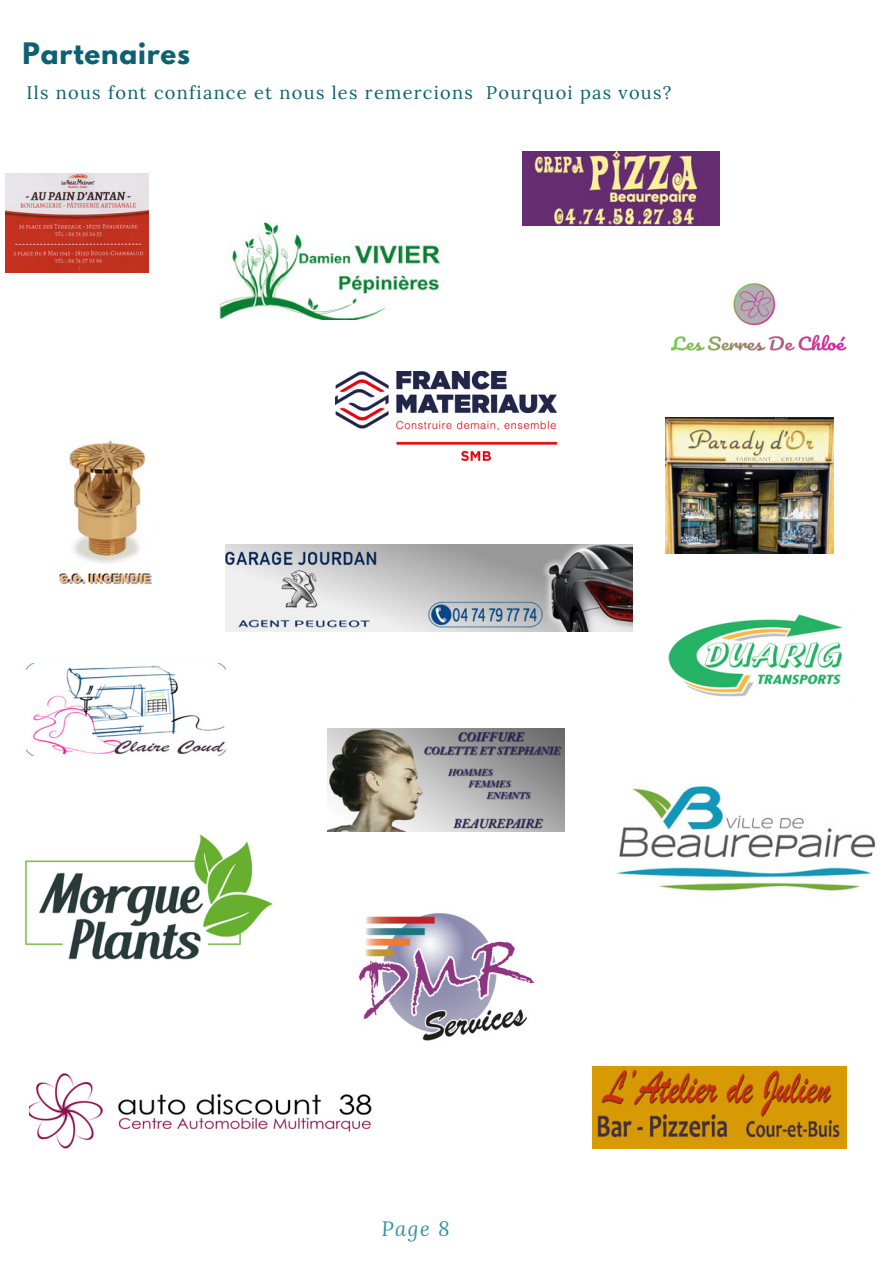
<style>
.page{position:relative;width:893px;height:1264px;background:#fff}
.page>*{position:absolute;margin:0;border:0;box-sizing:border-box;transform-origin:0 0}
.t1{font:700 26.25px "League Spartan";letter-spacing:.03em;color:#0e6171}
.t2{font:italic 20.55px "Lora";color:#3494a0}
.t3{font:18.15px "Lora";letter-spacing:.07em;color:#0e6171}
</style>
<div class="page">
<img style="left:6px;top:173px;width:143px;height:99px">
<img style="left:335px;top:371px;width:222px;height:91px">
<img style="left:219px;top:223px;width:222px;height:96px">
<img style="left:522px;top:152px;width:197px;height:74px">
<img style="left:59px;top:440px;width:94px;height:144px">
<img style="left:225px;top:544px;width:407px;height:87px">
<img style="left:671px;top:283px;width:176px;height:68px">
<img style="left:30px;top:1073px;width:342px;height:76px">
<img style="left:592px;top:1066px;width:254px;height:82px">
<img style="left:668px;top:614px;width:175px;height:83px">
<img style="left:27px;top:663px;width:198px;height:92px">
<img style="left:327px;top:728px;width:237px;height:103px">
<img style="left:665px;top:417px;width:168px;height:136px">
<img style="left:616px;top:785px;width:260px;height:107px">
<img style="left:24px;top:834px;width:249px;height:126px">
<img style="left:358px;top:913px;width:177px;height:128px">
<h1 class="t1" style="left:23px;top:40px;width:169px">Partenaires</h1>
<p class="t3" style="left:27px;top:81px;width:646px">Ils nous font confiance et nous les remercions Pourquoi pas vous?</p>
<p class="t2" style="left:381px;top:1214px;width:70px">Page 8</p>
</div>
